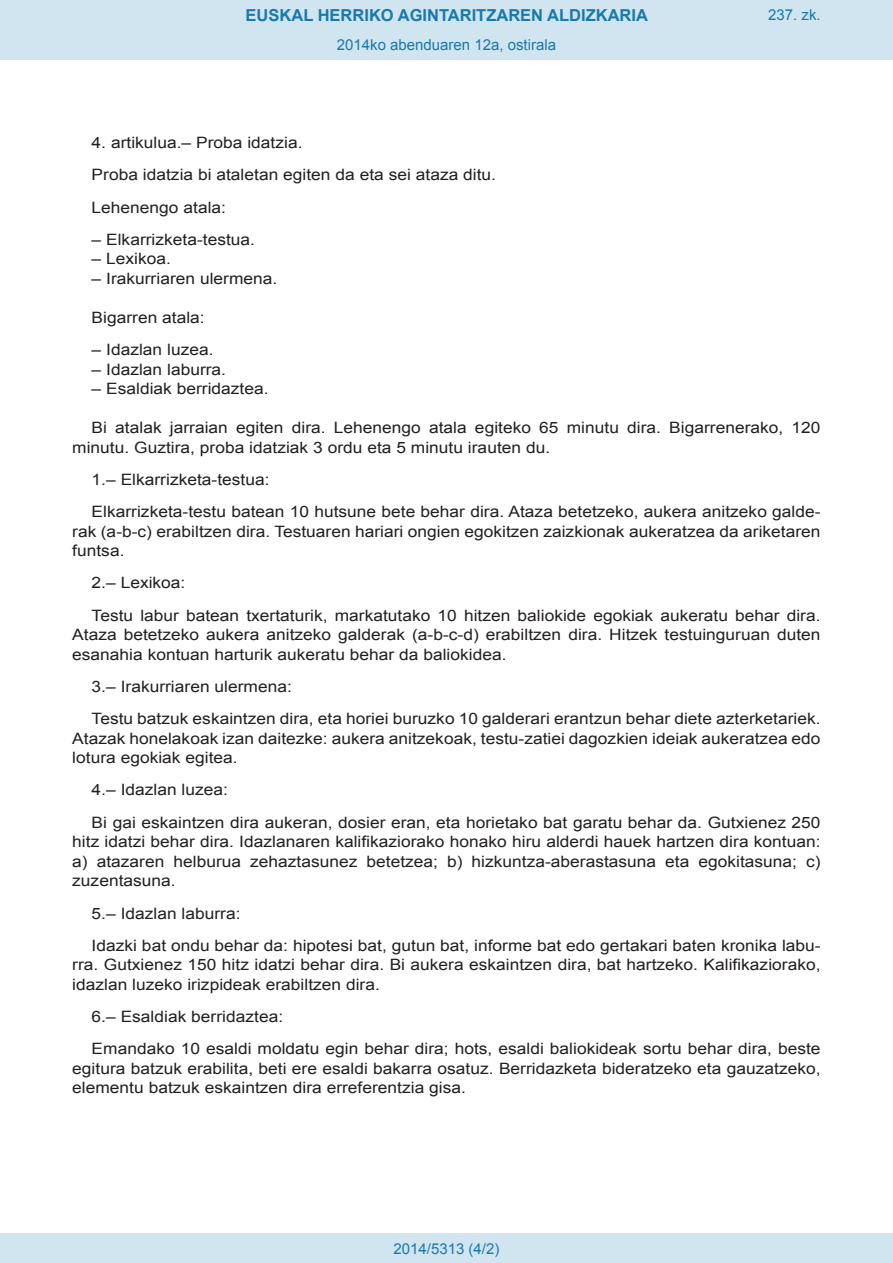
<style>
.page{position:relative;width:893px;height:1263px;background:#fff}
.page>*{position:absolute;margin:0;border:0;box-sizing:border-box;transform-origin:0 0}
.t1{font:700 16.5px "Arial";color:#1879ad}
.BOPVDetalle{font:15.6px/19.5px "Arial";color:#231f20;text-align:justify;scale:1.11 1}
.BOPVLista{font:15.6px "Arial";color:#231f20;scale:1.11 1}
.Paginacion_Centro{font:15px "Arial";color:#1879ad}
</style>
<div class="page">
<div style="left:0;top:0;width:893px;height:60px;background:#d0e5f0"></div>
<div style="left:0;top:1233px;width:893px;height:30px;background:#d0e5f0"></div>
<p class="t1" style="left:246px;top:4px;width:404px">EUSKAL HERRIKO AGINTARITZAREN ALDIZKARIA</p>
<p class="Paginacion_Centro" style="left:337px;top:35px;width:221px">2014ko abenduaren 12a, ostirala</p>
<p class="Paginacion_Centro" style="left:768px;top:5px;width:54px">237. zk.</p>
<p class="BOPVDetalle" style="left:92px;top:133px;width:191px">4. artikulua.– Proba idatzia.</p>
<p class="BOPVDetalle" style="left:92px;top:165px;width:366px">Proba idatzia bi ataletan egiten da eta sei ataza ditu.</p>
<p class="BOPVDetalle" style="left:92px;top:198px;width:123px">Lehenengo atala:</p>
<p class="BOPVLista" style="left:92px;top:229px;width:149px">– Elkarrizketa-testua.</p>
<p class="BOPVLista" style="left:92px;top:249px;width:73px">– Lexikoa.</p>
<p class="BOPVLista" style="left:92px;top:268px;width:169px">– Irakurriaren ulermena.</p>
<p class="BOPVDetalle" style="left:92px;top:308px;width:103px">Bigarren atala:</p>
<p class="BOPVLista" style="left:92px;top:339px;width:111px">– Idazlan luzea.</p>
<p class="BOPVLista" style="left:92px;top:359px;width:123px">– Idazlan laburra.</p>
<p class="BOPVLista" style="left:92px;top:378px;width:161px">– Esaldiak berridaztea.</p>
<p class="BOPVDetalle" style="left:72px;top:418px;width:676px;text-indent:19px">Bi atalak jarraian egiten dira. Lehenengo atala egiteko 65 minutu dira. Bigarrenerako, 120 minutu. Guztira, proba idatziak 3 ordu eta 5 minutu irauten du.</p>
<p class="BOPVDetalle" style="left:92px;top:470px;width:162px">1.– Elkarrizketa-testua:</p>
<p class="BOPVDetalle" style="left:72px;top:502px;width:676px;text-indent:19px">Elkarrizketa-testu batean 10 hutsune bete behar dira. Ataza betetzeko, aukera anitzeko galde&shy;rak (a-b-c) erabiltzen dira. Testuaren hariari ongien egokitzen zaizkionak aukeratzea da ariketaren funtsa.</p>
<p class="BOPVDetalle" style="left:92px;top:573px;width:86px">2.– Lexikoa:</p>
<p class="BOPVDetalle" style="left:72px;top:606px;width:676px;text-indent:19px">Testu labur batean txertaturik, markatutako 10 hitzen baliokide egokiak aukeratu behar dira.<br>Ataza betetzeko aukera anitzeko galderak (a-b-c-d) erabiltzen dira. Hitzek testuinguruan duten esanahia kontuan harturik aukeratu behar da baliokidea.</p>
<p class="BOPVDetalle" style="left:92px;top:677px;width:182px">3.– Irakurriaren ulermena:</p>
<p class="BOPVDetalle" style="left:72px;top:709px;width:676px;text-indent:19px">Testu batzuk eskaintzen dira, eta horiei buruzko 10 galderari erantzun behar diete azterketariek.<br>Atazak honelakoak izan daitezke: aukera anitzekoak, testu-zatiei dagozkien ideiak aukeratzea edo lotura egokiak egitea.</p>
<p class="BOPVDetalle" style="left:92px;top:780px;width:124px">4.– Idazlan luzea:</p>
<p class="BOPVDetalle" style="left:72px;top:813px;width:676px;text-indent:19px">Bi gai eskaintzen dira aukeran, dosier eran, eta horietako bat garatu behar da. Gutxienez 250 hitz idatzi behar dira. Idazlanaren kalifikaziorako honako hiru alderdi hauek hartzen dira kontuan: a) atazaren helburua zehaztasunez betetzea; b) hizkuntza-aberastasuna eta egokitasuna; c) zuzentasuna.</p>
<p class="BOPVDetalle" style="left:92px;top:903px;width:136px">5.– Idazlan laburra:</p>
<p class="BOPVDetalle" style="left:72px;top:936px;width:676px;text-indent:19px">Idazki bat ondu behar da: hipotesi bat, gutun bat, informe bat edo gertakari baten kronika labu&shy;rra. Gutxienez 150 hitz idatzi behar dira. Bi aukera eskaintzen dira, bat hartzeko. Kalifikaziorako, idazlan luzeko irizpideak erabiltzen dira.</p>
<p class="BOPVDetalle" style="left:92px;top:1007px;width:174px">6.– Esaldiak berridaztea:</p>
<p class="BOPVDetalle" style="left:72px;top:1039px;width:676px;text-indent:19px">Emandako 10 esaldi moldatu egin behar dira; hots, esaldi baliokideak sortu behar dira, beste egitura batzuk erabilita, beti ere esaldi bakarra osatuz. Berridazketa bideratzeko eta gauzatzeko, elementu batzuk eskaintzen dira erreferentzia gisa.</p>
<p class="Paginacion_Centro" style="left:393px;top:1238px;width:107px">2014/5313 (4/2)</p>
</div>
